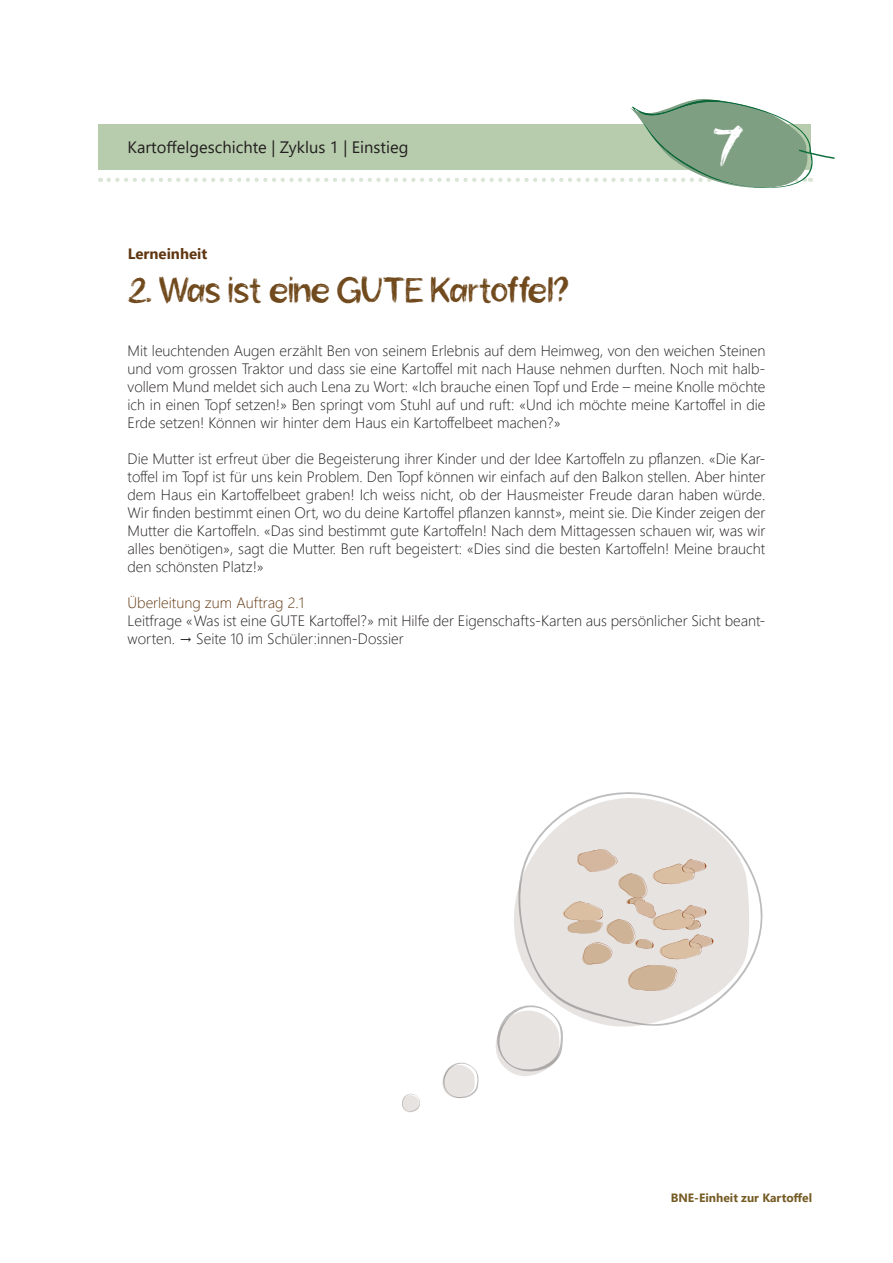
<style>
.page{position:relative;width:893px;height:1263px;background:#fff}
.page>*{position:absolute;margin:0;border:0;box-sizing:border-box;transform-origin:0 0}
.t1{font:48px "Sanstuy Brush";color:#fff}
.t2{font:30px "Sanstuy Brush";letter-spacing:.01em;color:#70491c}
.t3{font:16.5px "Segoe UI";color:#231f20}
.t4{font:300 15px/18px "Segoe UI";color:#231f20;text-align:justify}
.t5{font:300 15px "Segoe UI";color:#603711}
.t6{font:700 15px "Segoe UI";color:#603711}
.t7{font:700 12px "Segoe UI";color:#755b24}
</style>
<div class="page">
<svg style="left:109px;top:98px;width:726px;height:90px"></svg>
<svg style="left:402px;top:1093px;width:18px;height:20px"></svg>
<svg style="left:442px;top:1062px;width:36px;height:37px"></svg>
<svg style="left:496px;top:1009px;width:67px;height:67px"></svg>
<svg style="left:515px;top:792px;width:248px;height:236px;fill:#e7e3e1"></svg>
<svg style="left:562px;top:848px;width:153px;height:144px;background:#e0d4ca"></svg>
<p class="t3" style="left:128px;top:132px;width:282px">Kartoffelgeschichte | Zyklus 1 | Einstieg</p>
<p class="t6" style="left:128px;top:240px;width:81px">Lerneinheit</p>
<h2 class="t2" style="left:128px;top:268px;width:442px">2. Was ist eine GUTE Kartoffel?</h2>
<h1 class="t1" style="left:713px;top:112px;width:31px">7</h1>
<p class="t4" style="left:128px;top:341px;width:639px">Mit leuchtenden Augen erzählt Ben von seinem Erlebnis auf dem Heimweg, von den weichen Steinen und vom grossen Traktor und dass sie eine Kartoffel mit nach Hause nehmen durften. Noch mit halb&shy;vollem Mund meldet sich auch Lena zu Wort: «Ich brauche einen Topf und Erde – meine Knolle möchte ich in einen Topf setzen!» Ben springt vom Stuhl auf und ruft: «Und ich möchte meine Kartoffel in die Erde setzen! Können wir hinter dem Haus ein Kartoffelbeet machen?»</p>
<p class="t4" style="left:128px;top:449px;width:639px">Die Mutter ist erfreut über die Begeisterung ihrer Kinder und der Idee Kartoffeln zu pflanzen. «Die Kar&shy;toffel im Topf ist für uns kein Problem. Den Topf können wir einfach auf den Balkon stellen. Aber hinter dem Haus ein Kartoffelbeet graben! Ich weiss nicht, ob der Hausmeister Freude daran haben würde.<br>Wir finden bestimmt einen Ort, wo du deine Kartoffel pflanzen kannst», meint sie. Die Kinder zeigen der Mutter die Kartoffeln. «Das sind bestimmt gute Kartoffeln! Nach dem Mittagessen schauen wir, was wir alles benötigen», sagt die Mutter. Ben ruft begeistert: «Dies sind die besten Kartoffeln! Meine braucht den schönsten Platz!»</p>
<p class="t5" style="left:128px;top:589px;width:178px">Überleitung zum Auftrag 2.1</p>
<p class="t4" style="left:128px;top:611px;width:639px">Leitfrage «Was ist eine GUTE Kartoffel?» mit Hilfe der Eigenschafts-Karten aus persönlicher Sicht beant&shy;worten. → Seite 10 im Schüler:innen-Dossier</p>
<p class="t7" style="left:671px;top:1187px;width:143px">BNE-Einheit zur Kartoffel</p>
</div>
